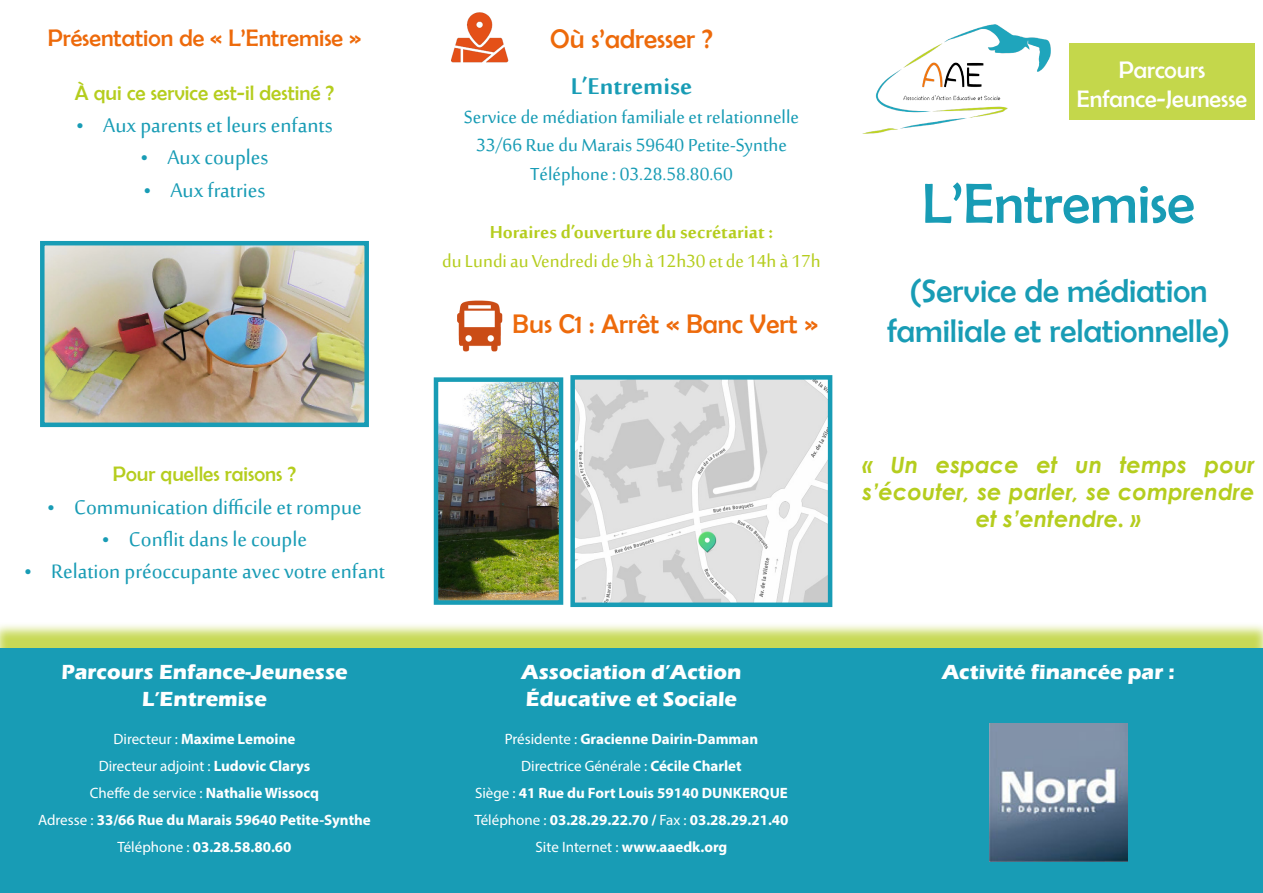
<style>
.page{position:relative;width:1263px;height:893px;background:#fff}
.page>*{position:absolute;margin:0;border:0;box-sizing:border-box;transform-origin:0 0}
.t1{font:57px "Berlin Sans FB";color:#189cb5}
.t2{font:33px/39.6px "Berlin Sans FB";color:#189cb5;text-align:center}
.t3{font:700 31.5px "Sakkal Majalla";color:#189cb5}
.t4{font:27px "Sakkal Majalla";color:#189cb5}
.t5{font:27px "Berlin Sans FB";color:#ed6a0b}
.t6{font:24px "Sakkal Majalla";color:#189cb5}
.t7{font:24px "Sakkal Majalla";color:#b5cd1e}
.t8{font:700 24px "Sakkal Majalla";color:#b5cd1e}
.t9{font:24px "Berlin Sans FB";color:#ed6a0b}
.t10{font:24px "Berlin Sans FB";color:#fff}
.t11{font:italic 700 22.5px/27px "Century Gothic";color:#b5cd1e;text-align:center}
.t12{font:700 21px "Eras ITC";color:#fff}
.t13{font:21px "Berlin Sans FB";color:#b5cd1e}
.t14{font:700 15px/27px "Myriad Pro";color:#fff}
.t15{font:15px "Myriad Pro";color:#fff}
.s1{font-weight:400}
.s2{font-weight:700}
</style>
<div class="page">
<div style="left:0;top:623px;width:1263px;height:262px;background:#b5cd1e;opacity:.75"></div>
<div style="left:0;top:649px;width:1263px;height:244px;background:#189cb5"></div>
<img style="left:865px;top:24px;width:185px;height:109px">
<div style="left:1069px;top:44px;width:185px;height:76px;background:#c4d74b"></div>
<img style="left:451px;top:12px;width:57px;height:51px">
<img style="left:457px;top:300px;width:46px;height:52px">
<img style="left:990px;top:724px;width:137px;height:137px">
<img style="left:575px;top:380px;width:252px;height:222px">
<div style="left:570px;top:375px;width:262px;height:232px;border:4px solid #189cb5"></div>
<img style="left:439px;top:382px;width:119px;height:218px">
<div style="left:434px;top:377px;width:129px;height:228px;border:4px solid #189cb5"></div>
<img style="left:45px;top:246px;width:319px;height:176px">
<div style="left:40px;top:241px;width:329px;height:186px;border:4px solid #189cb5"></div>
<p class="t9" style="left:48px;top:24px;width:315px">Présentation de « L’Entremise »</p>
<p class="t13" style="left:75px;top:81px;width:261px">À qui ce service est-il destiné ?</p>
<p class="t4" style="left:76px;top:110px;width:258px">• Aux parents et leurs enfants</p>
<p class="t4" style="left:140px;top:143px;width:129px">• Aux couples</p>
<p class="t4" style="left:144px;top:175px;width:123px">• Aux fratries</p>
<p class="t13" style="left:113px;top:462px;width:185px">Pour quelles raisons ?</p>
<p class="t4" style="left:47px;top:492px;width:316px">• Communication difficile et rompue</p>
<p class="t4" style="left:102px;top:524px;width:207px">• Conflit dans le couple</p>
<p class="t4" style="left:24px;top:557px;width:362px">• Relation préoccupante avec votre enfant</p>
<p class="t12" style="left:61px;top:660px;width:288px">Parcours Enfance-Jeunesse</p>
<p class="t12" style="left:142px;top:687px;width:126px">L’Entremise</p>
<p class="t14" style="left:114px;top:724px;width:183px"><span class="s1">Directeur :</span> Maxime Lemoine</p>
<p class="t15" style="left:99px;top:756px;width:213px">Directeur adjoint : <span class="s2">Ludovic Clarys</span></p>
<p class="t15" style="left:90px;top:783px;width:231px">Cheffe de service : <span class="s2">Nathalie Wissocq</span></p>
<p class="t14" style="left:38px;top:805px;width:334px"><span class="s1">Adresse :</span> 33/66 Rue du Marais 59640 Petite-Synthe</p>
<p class="t14" style="left:117px;top:832px;width:176px"><span class="s1">Téléphone :</span> 03.28.58.80.60</p>
<p class="t5" style="left:550px;top:24px;width:164px">Où s’adresser ?</p>
<p class="t3" style="left:571px;top:68px;width:123px">L’Entremise</p>
<p class="t6" style="left:464px;top:103px;width:337px">Service de médiation familiale et relationnelle</p>
<p class="t6" style="left:476px;top:132px;width:312px">33/66 Rue du Marais 59640 Petite-Synthe</p>
<p class="t6" style="left:530px;top:161px;width:204px">Téléphone : 03.28.58.80.60</p>
<p class="t8" style="left:490px;top:218px;width:285px">Horaires d’ouverture du secrétariat :</p>
<p class="t7" style="left:442px;top:247px;width:380px">du Lundi au Vendredi de 9h à 12h30 et de 14h à 17h</p>
<p class="t5" style="left:513px;top:309px;width:307px">Bus C1 : Arrêt « Banc Vert »</p>
<p class="t10" style="left:1119px;top:57px;width:88px">Parcours</p>
<p class="t10" style="left:1077px;top:85px;width:172px">Enfance-Jeunesse</p>
<p class="t1" style="left:922px;top:172px;width:274px">L’Entremise</p>
<p class="t2" style="left:887px;top:271px;width:344px">(Service de médiation familiale et relationnelle)</p>
<p class="t11" style="left:862px;top:450px;width:394px">« Un espace et un temps pour s’écouter, se parler, se comprendre et s’entendre. »</p>
<p class="t12" style="left:522px;top:660px;width:221px">Association d’Action</p>
<p class="t12" style="left:526px;top:687px;width:213px">Éducative et Sociale</p>
<p class="t14" style="left:505px;top:724px;width:255px"><span class="s1">Présidente :</span> Gracienne Dairin-Damman</p>
<p class="t15" style="left:521px;top:756px;width:222px">Directrice Générale : <span class="s2">Cécile Charlet</span></p>
<p class="t14" style="left:474px;top:778px;width:316px"><span class="s1">Siège :</span> 41 Rue du Fort Louis 59140 DUNKERQUE<br><span class="s1">Téléphone :</span> 03.28.29.22.70 / <span class="s1">Fax :</span> 03.28.29.21.40</p>
<p class="t15" style="left:536px;top:837px;width:193px">Site Internet : <span class="s2">www.aaedk.org</span></p>
<p class="t12" style="left:942px;top:660px;width:234px">Activité financée par :</p>
</div>
